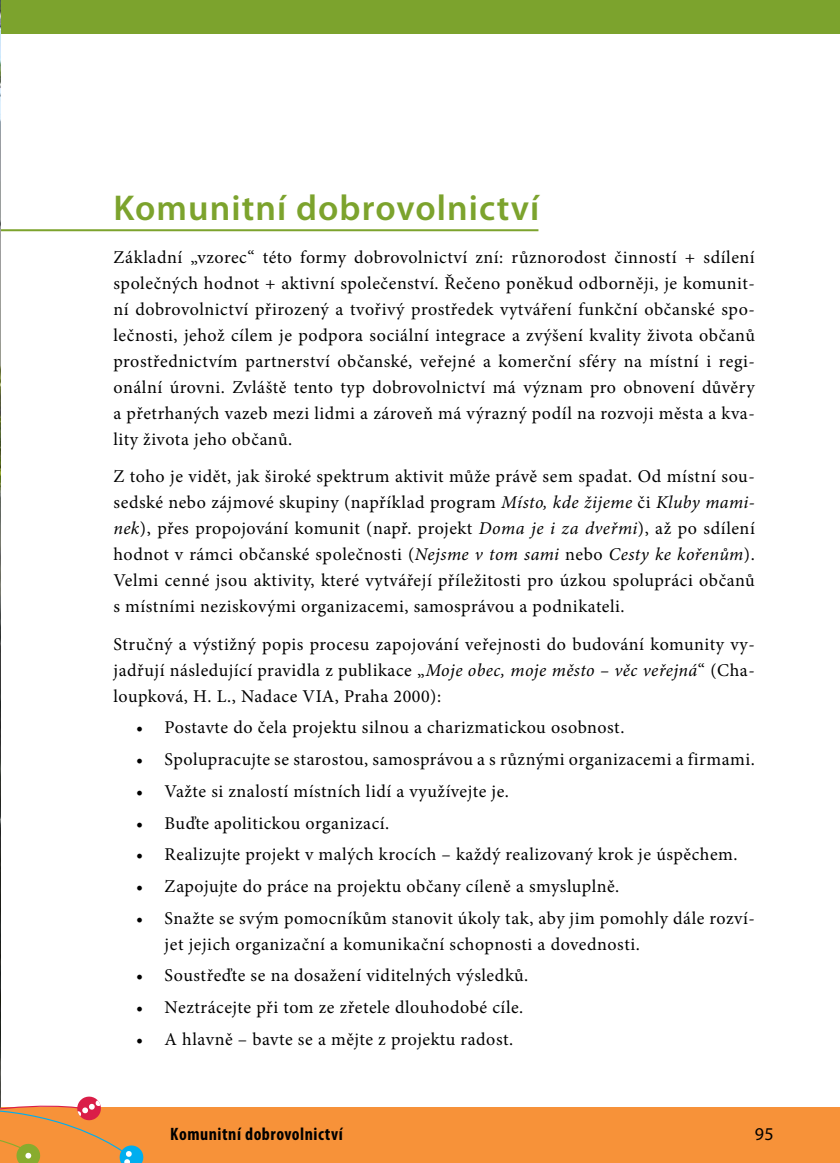
<style>
.page{position:relative;width:840px;height:1163px;background:#fff}
.page>*{position:absolute;margin:0;border:0;box-sizing:border-box;transform-origin:0 0}
.t1{font:600 36px "Myriad Pro";letter-spacing:.03em;color:#7ca32d}
.t2{font:18px/26px "Minion Pro";letter-spacing:.03em;color:#000;text-align:justify}
.t3{font:700 condensed 18px "Myriad Pro";letter-spacing:.03em;color:#000}
.t4{font:18px "Myriad Pro";color:#000}
.s1{font-style:italic}
</style>
<div class="page">
<div style="left:0;top:1107px;width:839px;height:55px;background:#f79239"></div>
<div style="left:1px;top:0;width:838px;height:33px;background:#7ca32d"></div>
<hr style="left:0;top:229px;width:538px;height:2px;background:#7ca32d">
<img style="left:0;top:0;width:1px;height:1077px">
<svg style="left:0;top:1077px;width:143px;height:85px"></svg>
<h1 class="t1" style="left:113px;top:185px;width:427px">Komunitní dobrovolnictví</h1>
<p class="t2" style="left:113px;top:244px;width:642px">Základní „vzorec“ této formy dobrovolnictví zní: různorodost činností + sdílení společných hodnot + aktivní společenství. Řečeno poněkud odborněji, je komunit&shy;ní dobrovolnictví přirozený a tvořivý prostředek vytváření funkční občanské spo&shy;lečnosti, jehož cílem je podpora sociální integrace a zvýšení kvality života občanů prostřednictvím partnerství občanské, veřejné a komerční sféry na místní i regi&shy;onální úrovni. Zvláště tento typ dobrovolnictví má význam pro obnovení důvěry a přetrhaných vazeb mezi lidmi a zároveň má výrazný podíl na rozvoji města a kva&shy;lity života jeho občanů.</p>
<p class="t2" style="left:113px;top:463px;width:642px">Z toho je vidět, jak široké spektrum aktivit může právě sem spadat. Od místní sou&shy;sedské nebo zájmové skupiny (například program <span class="s1">Místo, kde žijeme</span> či <span class="s1">Kluby mami&shy;nek</span>), přes propojování komunit (např. projekt <span class="s1">Doma je i za dveřmi</span>), až po sdílení hodnot v rámci občanské společnosti (<span class="s1">Nejsme v tom sami</span> nebo <span class="s1">Cesty ke kořenům</span>).<br>Velmi cenné jsou aktivity, které vytvářejí příležitosti pro úzkou spolupráci občanů s místními neziskovými organizacemi, samosprávou a podnikateli.</p>
<p class="t2" style="left:113px;top:631px;width:642px">Stručný a výstižný popis procesu zapojování veřejnosti do budování komunity vy&shy;jadřují následující pravidla z publikace „<span class="s1">Moje obec, moje město – věc veřejná</span>“ (Cha&shy;loupková, H. L., Nadace VIA, Praha 2000):</p>
<p class="t2" style="left:136px;top:714px;width:489px">• Postavte do čela projektu silnou a charizmatickou osobnost.</p>
<p class="t2" style="left:136px;top:746px;width:619px">• Spolupracujte se starostou, samosprávou a s různými organizacemi a firmami.</p>
<p class="t2" style="left:136px;top:778px;width:374px">• Važte si znalostí místních lidí a využívejte je.</p>
<p class="t2" style="left:136px;top:809px;width:254px">• Buďte apolitickou organizací.</p>
<p class="t2" style="left:136px;top:841px;width:602px">• Realizujte projekt v malých krocích – každý realizovaný krok je úspěchem.</p>
<p class="t2" style="left:136px;top:873px;width:484px">• Zapojujte do práce na projektu občany cíleně a smysluplně.</p>
<p class="t2" style="left:164px;top:904px;width:591px;text-indent:-28px">• Snažte se svým pomocníkům stanovit úkoly tak, aby jim pomohly dále rozví&shy;jet jejich organizační a komunikační schopnosti a dovednosti.</p>
<p class="t2" style="left:136px;top:962px;width:393px">• Soustřeďte se na dosažení viditelných výsledků.</p>
<p class="t2" style="left:136px;top:994px;width:388px">• Neztrácejte při tom ze zřetele dlouhodobé cíle.</p>
<p class="t2" style="left:136px;top:1025px;width:378px">• A hlavně – bavte se a mějte z projektu radost.</p>
<p class="t3" style="left:170px;top:1122px;width:174px">Komunitní dobrovolnictví</p>
<p class="t4" style="left:754px;top:1122px;width:21px">95</p>
</div>
